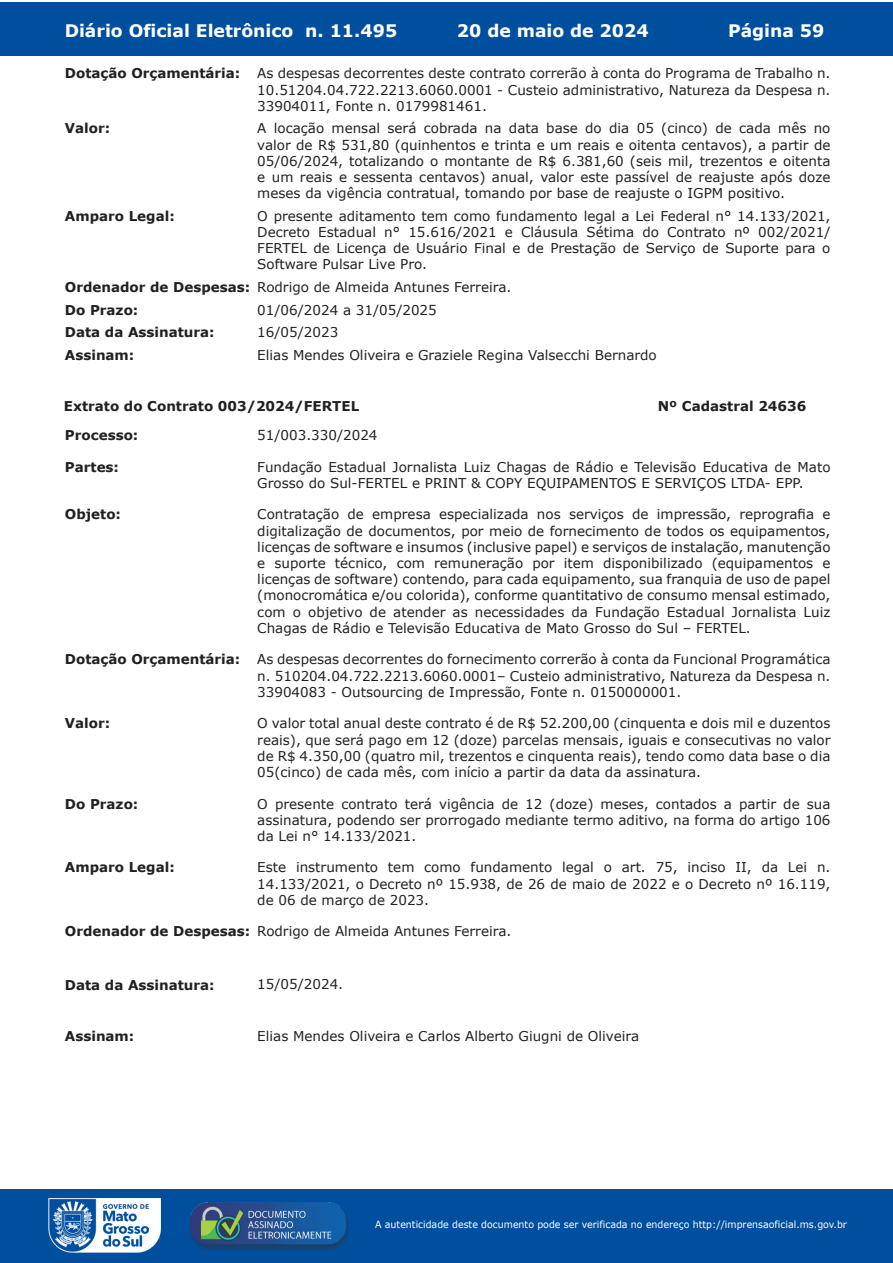
<style>
.page{position:relative;width:893px;height:1263px;background:#fff}
.page>*{position:absolute;margin:0;border:0;box-sizing:border-box;transform-origin:0 0}
.t1{font:700 17.25px "Verdana";color:#fff}
.t2{font:13.5px/16.2px "Verdana";color:#231f20;text-align:justify}
.t3{font:700 13.5px "Verdana";color:#231f20}
.t4{font:9.9px "Verdana";color:#fff;scale:.95 1}
.s1{font-weight:700}
</style>
<div class="page">
<div style="left:0;top:2px;width:893px;height:53px;background:#004f9f"></div>
<div style="left:1px;top:1189px;width:892px;height:74px;background:#004f9f"></div>
<img style="left:49px;top:1198px;width:111px;height:54px">
<img style="left:185px;top:1201px;width:168px;height:54px">
<p class="t1" style="left:65px;top:18px;width:334px">Diário Oficial Eletrônico n. 11.495</p>
<p class="t1" style="left:457px;top:18px;width:193px">20 de maio de 2024</p>
<p class="t1" style="left:728px;top:18px;width:98px">Página 59</p>
<p class="t3" style="left:65px;top:64px;width:177px">Dotação Orçamentária:</p>
<p class="t2" style="left:257px;top:65px;width:575px">As despesas decorrentes deste contrato correrão à conta do Programa de Trabalho n.<br>10.51204.04.722.2213.6060.0001 - Custeio administrativo, Natureza da Despesa n.<br>33904011, Fonte n. 0179981461.</p>
<p class="t3" style="left:65px;top:119px;width:47px">Valor:</p>
<p class="t2" style="left:257px;top:120px;width:575px">A locação mensal será cobrada na data base do dia 05 (cinco) de cada mês no valor de R$ 531,80 (quinhentos e trinta e um reais e oitenta centavos), a partir de 05/06/2024, totalizando o montante de R$ 6.381,60 (seis mil, trezentos e oitenta e um reais e sessenta centavos) anual, valor este passível de reajuste após doze meses da vigência contratual, tomando por base de reajuste o IGPM positivo.</p>
<p class="t3" style="left:65px;top:206px;width:111px">Amparo Legal:</p>
<p class="t2" style="left:257px;top:208px;width:575px">O presente aditamento tem como fundamento legal a Lei Federal n° 14.133/2021, Decreto Estadual n° 15.616/2021 e Cláusula Sétima do Contrato nº 002/2021/ FERTEL de Licença de Usuário Final e de Prestação de Serviço de Suporte para o Software Pulsar Live Pro.</p>
<p class="t2" style="left:65px;top:276px;width:448px;line-height:22.6px"><span class="s1">Ordenador de Despesas:</span> Rodrigo de Almeida Antunes Ferreira.<br><span class="s1">Do Prazo:</span></p>
<p class="t2" style="left:257px;top:302px;width:181px">01/06/2024 a 31/05/2025</p>
<p class="t3" style="left:65px;top:323px;width:151px">Data da Assinatura:</p>
<p class="t2" style="left:257px;top:324px;width:82px">16/05/2023</p>
<p class="t3" style="left:65px;top:346px;width:71px">Assinam:</p>
<p class="t2" style="left:257px;top:347px;width:401px">Elias Mendes Oliveira e Graziele Regina Valsecchi Bernardo</p>
<p class="t3" style="left:64px;top:396px;width:297px">Extrato do Contrato 003/2024/FERTEL</p>
<p class="t3" style="left:658px;top:396px;width:150px">Nº Cadastral 24636</p>
<p class="t3" style="left:65px;top:425px;width:75px">Processo:</p>
<p class="t2" style="left:257px;top:427px;width:122px">51/003.330/2024</p>
<p class="t3" style="left:65px;top:457px;width:56px">Partes:</p>
<p class="t2" style="left:257px;top:458px;width:575px">Fundação Estadual Jornalista Luiz Chagas de Rádio e Televisão Educativa de Mato<br>Grosso do Sul-FERTEL e PRINT &amp; COPY EQUIPAMENTOS E SERVIÇOS LTDA- EPP.</p>
<p class="t3" style="left:65px;top:505px;width:58px">Objeto:</p>
<p class="t2" style="left:257px;top:506px;width:575px">Contratação de empresa especializada nos serviços de impressão, reprografia e digitalização de documentos, por meio de fornecimento de todos os equipamentos, licenças de software e insumos (inclusive papel) e serviços de instalação, manutenção e suporte técnico, com remuneração por item disponibilizado (equipamentos e licenças de software) contendo, para cada equipamento, sua franquia de uso de papel (monocromática e/ou colorida), conforme quantitativo de consumo mensal estimado, com o objetivo de atender as necessidades da Fundação Estadual Jornalista Luiz Chagas de Rádio e Televisão Educativa de Mato Grosso do Sul – FERTEL.</p>
<p class="t3" style="left:65px;top:650px;width:177px">Dotação Orçamentária:</p>
<p class="t2" style="left:257px;top:651px;width:575px">As despesas decorrentes do fornecimento correrão à conta da Funcional Programática n. 510204.04.722.2213.6060.0001– Custeio administrativo, Natureza da Despesa n.<br>33904083 - Outsourcing de Impressão, Fonte n. 0150000001.</p>
<p class="t3" style="left:65px;top:714px;width:47px">Valor:</p>
<p class="t2" style="left:257px;top:715px;width:575px">O valor total anual deste contrato é de R$ 52.200,00 (cinquenta e dois mil e duzentos reais), que será pago em 12 (doze) parcelas mensais, iguais e consecutivas no valor de R$ 4.350,00 (quatro mil, trezentos e cinquenta reais), tendo como data base o dia 05(cinco) de cada mês, com início a partir da data da assinatura.</p>
<p class="t3" style="left:65px;top:794px;width:75px">Do Prazo:</p>
<p class="t2" style="left:257px;top:795px;width:575px">O presente contrato terá vigência de 12 (doze) meses, contados a partir de sua assinatura, podendo ser prorrogado mediante termo aditivo, na forma do artigo 106 da Lei n° 14.133/2021.</p>
<p class="t3" style="left:65px;top:858px;width:111px">Amparo Legal:</p>
<p class="t2" style="left:257px;top:859px;width:575px">Este instrumento tem como fundamento legal o art. 75, inciso II, da Lei n.<br>14.133/2021, o Decreto nº 15.938, de 26 de maio de 2022 e o Decreto nº 16.119, de 06 de março de 2023.</p>
<p class="t2" style="left:65px;top:923px;width:448px"><span class="s1">Ordenador de Despesas:</span> Rodrigo de Almeida Antunes Ferreira.</p>
<p class="t3" style="left:65px;top:975px;width:151px">Data da Assinatura:</p>
<p class="t2" style="left:257px;top:976px;width:87px">15/05/2024.</p>
<p class="t3" style="left:65px;top:1027px;width:71px">Assinam:</p>
<p class="t2" style="left:257px;top:1028px;width:383px">Elias Mendes Oliveira e Carlos Alberto Giugni de Oliveira</p>
<p class="t4" style="left:375px;top:1218px;width:498px">A autenticidade deste documento pode ser verificada no endereço http://imprensaoficial.ms.gov.br</p>
</div>
